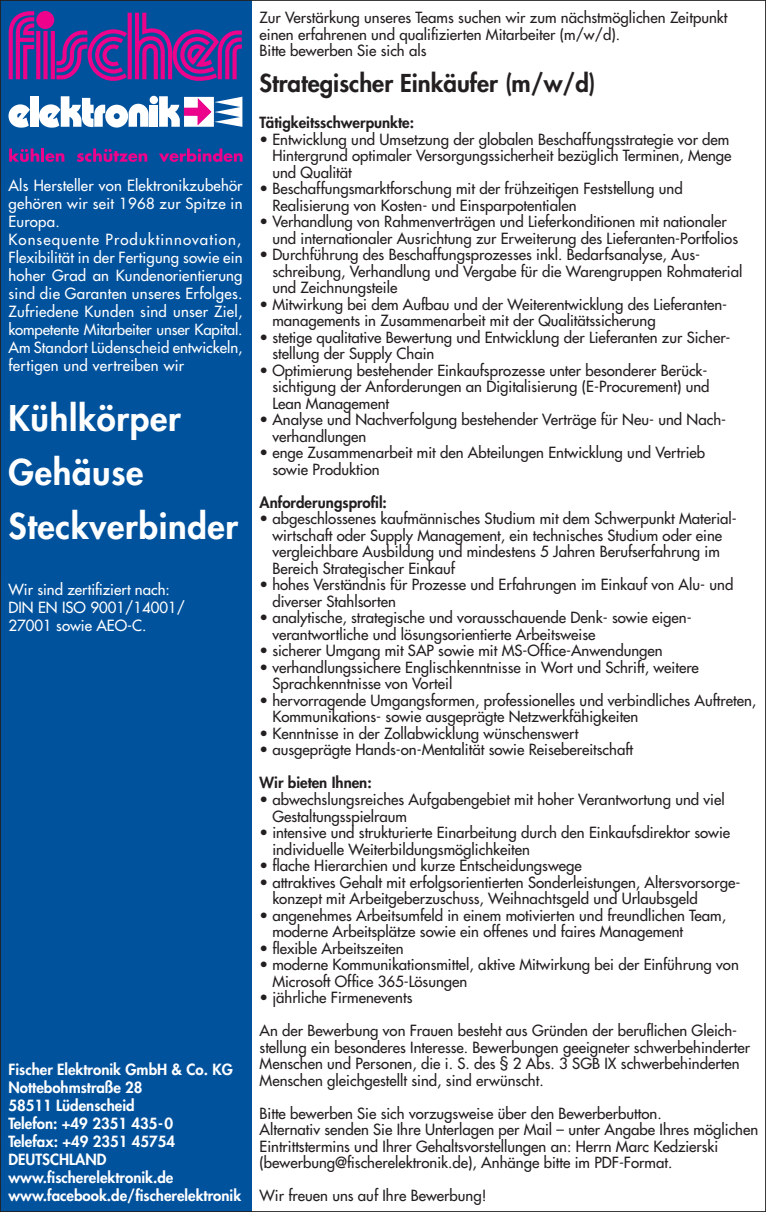
<style>
.page{position:relative;width:766px;height:1212px;background:#fff}
.page>*{position:absolute;margin:0;border:0;box-sizing:border-box;transform-origin:0 0}
.t1{font:800 34.5px/54px "Futura Std";letter-spacing:.02em;color:#fff}
.t2{font:800 24px "Futura Std";color:#231f20}
.t3{font:500 15px/16.5px "Futura Std";color:#231f20}
.t4{font:500 15px/18px "Futura Std";letter-spacing:.01em;color:#fff}
.t5{font:800 15px/18px "Futura Std";color:#fff}
.t6{font:800 15px "Futura Std";color:#231f20}
</style>
<div class="page">
<div style="left:0;top:0;width:251px;height:1212px;background:#00529d"></div>
<svg style="left:9px;top:11px;width:233px;height:70px"></svg>
<svg style="left:9px;top:104px;width:21px;height:24px"></svg>
<div style="left:30px;top:97px;width:9px;height:30px;background:#fff"></div>
<div style="left:149px;top:105px;width:9px;height:22px;background:#fff"></div>
<div style="left:150px;top:96px;width:8px;height:8px;background:#fff;border-radius:50%"></div>
<svg style="left:159px;top:96px;width:83px;height:31px"></svg>
<svg style="left:39px;top:96px;width:109px;height:32px"></svg>
<svg style="left:9px;top:148px;width:30px;height:14px"></svg>
<hr style="left:41px;top:148px;width:3px;height:14px;background:#ed028c">
<svg style="left:45px;top:153px;width:19px;height:9px"></svg>
<svg style="left:77px;top:148px;width:70px;height:14px"></svg>
<svg style="left:159px;top:148px;width:83px;height:14px"></svg>
<p class="t4" style="left:9px;top:177px;width:235px">Als Hersteller von Elektronikzubehör gehören wir seit 1968 zur Spitze in Europa.<br>Konsequente Produktinnovation, Flexibilität in der Fertigung sowie ein hoher Grad an Kundenorientierung sind die Garanten unseres Erfolges.<br>Zufriedene Kunden sind unser Ziel, kompetente Mitarbeiter unser Kapital.<br>Am Standort Lüdenscheid entwickeln, fertigen und vertreiben wir</p>
<h1 class="t1" style="left:9px;top:392px;width:231px">Kühlkörper<br>Gehäuse<br>Steckverbinder</h1>
<p class="t4" style="left:9px;top:580px;width:178px">Wir sind zertifiziert nach:<br>DIN EN ISO 9001/14001/<br>27001 sowie AEO-C.</p>
<p class="t5" style="left:9px;top:1060px;width:234px">Fischer Elektronik GmbH &amp; Co. KG<br>Nottebohmstraße 28<br>58511 Lüdenscheid<br>Telefon: +49 2351 435 - 0<br>Telefax: +49 2351 45754<br>DEUTSCHLAND www.fischerelektronik.de www.facebook.de/fischerelektronik</p>
<p class="t3" style="left:259px;top:10px;width:469px">Zur Verstärkung unseres Teams suchen wir zum nächstmöglichen Zeitpunkt einen erfahrenen und qualifizierten Mitarbeiter (m/w/d).<br>Bitte bewerben Sie sich als</p>
<h2 class="t2" style="left:259px;top:68px;width:337px">Strategischer Einkäufer (m/w/d)</h2>
<p class="t6" style="left:259px;top:113px;width:156px">Tätigkeitsschwerpunkte:</p>
<p class="t3" style="left:272px;top:131px;width:460px;text-indent:-13px">• Entwicklung und Umsetzung der globalen Beschaffungsstrategie vor dem<br>Hintergrund optimaler Versorgungssicherheit bezüglich Terminen, Menge und Qualität</p>
<p class="t3" style="left:272px;top:181px;width:411px;text-indent:-13px">• Beschaffungsmarktforschung mit der frühzeitigen Feststellung und<br>Realisierung von Kosten- und Einsparpotentialen</p>
<p class="t3" style="left:272px;top:214px;width:467px;text-indent:-13px">• Verhandlung von Rahmenverträgen und Lieferkonditionen mit nationaler und internationaler Ausrichtung zur Erweiterung des Lieferanten-Portfolios</p>
<p class="t3" style="left:272px;top:247px;width:471px;text-indent:-13px">• Durchführung des Beschaffungsprozesses inkl. Bedarfsanalyse, Aus&shy;schreibung, Verhandlung und Vergabe für die Warengruppen Rohmaterial und Zeichnungsteile</p>
<p class="t3" style="left:272px;top:296px;width:456px;text-indent:-13px">• Mitwirkung bei dem Aufbau und der Weiterentwicklung des Lieferanten&shy;managements in Zusammenarbeit mit der Qualitätssicherung</p>
<p class="t3" style="left:272px;top:329px;width:459px;text-indent:-13px">• stetige qualitative Bewertung und Entwicklung der Lieferanten zur Sicher&shy;stellung der Supply Chain</p>
<p class="t3" style="left:272px;top:362px;width:438px;text-indent:-13px">• Optimierung bestehender Einkaufsprozesse unter besonderer Berück&shy;sichtigung der Anforderungen an Digitalisierung (E-Procurement) und<br>Lean Management</p>
<p class="t3" style="left:272px;top:412px;width:455px;text-indent:-13px">• Analyse und Nachverfolgung bestehender Verträge für Neu- und Nach&shy;verhandlungen</p>
<p class="t3" style="left:272px;top:445px;width:434px;text-indent:-13px">• enge Zusammenarbeit mit den Abteilungen Entwicklung und Vertrieb sowie Produktion</p>
<p class="t6" style="left:259px;top:493px;width:129px">Anforderungsprofil:</p>
<p class="t3" style="left:272px;top:511px;width:466px;text-indent:-13px">• abgeschlossenes kaufmännisches Studium mit dem Schwerpunkt Material&shy;wirtschaft oder Supply Management, ein technisches Studium oder eine vergleichbare Ausbildung und mindestens 5 Jahren Berufserfahrung im Bereich Strategischer Einkauf</p>
<p class="t3" style="left:272px;top:577px;width:462px;text-indent:-13px">• hohes Verständnis für Prozesse und Erfahrungen im Einkauf von Alu- und diverser Stahlsorten</p>
<p class="t3" style="left:272px;top:610px;width:421px;text-indent:-13px">• analytische, strategische und vorausschauende Denk- sowie eigen&shy;verantwortliche und lösungsorientierte Arbeitsweise</p>
<p class="t3" style="left:259px;top:643px;width:404px">• sicherer Umgang mit SAP sowie mit MS-Office-Anwendungen</p>
<p class="t3" style="left:272px;top:659px;width:428px;text-indent:-13px">• verhandlungssichere Englischkenntnisse in Wort und Schrift, weitere<br>Sprachkenntnisse von Vorteil</p>
<p class="t3" style="left:272px;top:692px;width:485px;text-indent:-13px">• hervorragende Umgangsformen, professionelles und verbindliches Auftreten,<br>Kommunikations- sowie ausgeprägte Netzwerkfähigkeiten</p>
<p class="t3" style="left:259px;top:725px;width:320px">• Kenntnisse in der Zollabwicklung wünschenswert</p>
<p class="t3" style="left:259px;top:742px;width:375px">• ausgeprägte Hands-on-Mentalität sowie Reisebereitschaft</p>
<p class="t6" style="left:259px;top:773px;width:114px">Wir bieten Ihnen:</p>
<p class="t3" style="left:272px;top:791px;width:454px;text-indent:-13px">• abwechslungsreiches Aufgabengebiet mit hoher Verantwortung und viel<br>Gestaltungsspielraum</p>
<p class="t3" style="left:272px;top:824px;width:459px;text-indent:-13px">• intensive und strukturierte Einarbeitung durch den Einkaufsdirektor sowie individuelle Weiterbildungsmöglichkeiten</p>
<p class="t3" style="left:259px;top:857px;width:324px">• flache Hierarchien und kurze Entscheidungswege</p>
<p class="t3" style="left:272px;top:874px;width:469px;text-indent:-13px">• attraktives Gehalt mit erfolgsorientierten Sonderleistungen, Altersvorsorge&shy;konzept mit Arbeitgeberzuschuss, Weihnachtsgeld und Urlaubsgeld</p>
<p class="t3" style="left:272px;top:907px;width:455px;text-indent:-13px">• angenehmes Arbeitsumfeld in einem motivierten und freundlichen Team, moderne Arbeitsplätze sowie ein offenes und faires Management</p>
<p class="t3" style="left:259px;top:940px;width:145px">• flexible Arbeitszeiten</p>
<p class="t3" style="left:272px;top:956px;width:468px;text-indent:-13px">• moderne Kommunikationsmittel, aktive Mitwirkung bei der Einführung von<br>Microsoft Office 365-Lösungen</p>
<p class="t3" style="left:259px;top:989px;width:154px">• jährliche Firmenevents</p>
<p class="t3" style="left:259px;top:1022px;width:492px">An der Bewerbung von Frauen besteht aus Gründen der beruflichen Gleich&shy;stellung ein besonderes Interesse. Bewerbungen geeigneter schwerbehinderter Menschen und Personen, die i. S. des § 2 Abs. 3 SGB IX schwerbehinderten Menschen gleichgestellt sind, sind erwünscht.</p>
<p class="t3" style="left:259px;top:1105px;width:500px">Bitte bewerben Sie sich vorzugsweise über den Bewerberbutton.<br>Alternativ senden Sie Ihre Unterlagen per Mail – unter Angabe Ihres möglichen Eintrittstermins und Ihrer Gehaltsvorstellungen an: Herrn Marc Kedzierski (bewerbung@fischerelektronik.de), Anhänge bitte im PDF-Format.</p>
<p class="t3" style="left:259px;top:1187px;width:228px">Wir freuen uns auf Ihre Bewerbung!</p>
</div>
